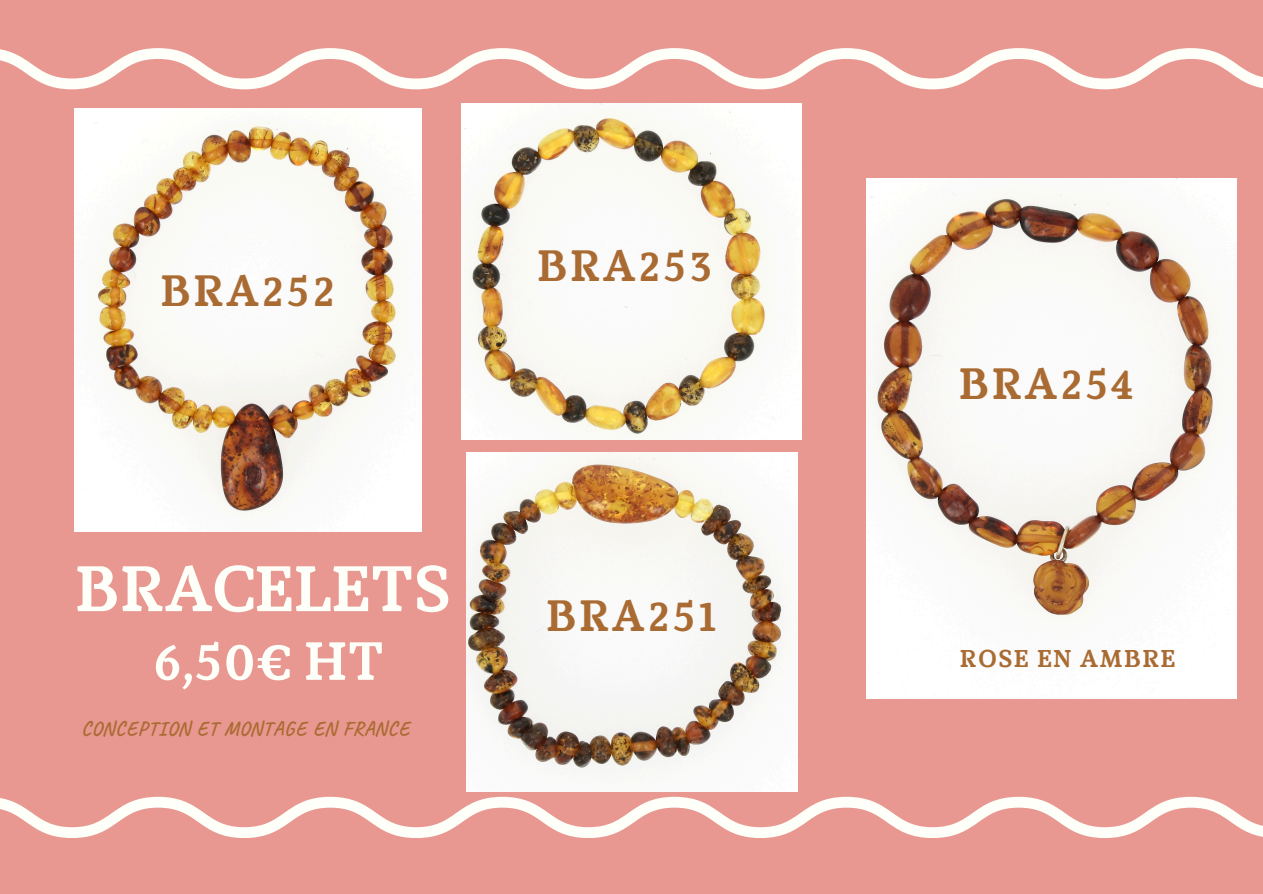
<style>
.page{position:relative;width:1263px;height:894px;background:#fff}
.page>*{position:absolute;margin:0;border:0;box-sizing:border-box;transform-origin:0 0}
.t1{font:700 64.05px "Marta";color:#fffff9}
.t2{font:700 53.55px "Marta";color:#fffff9}
.t3{font:700 43.8px "Marta";letter-spacing:.05em;color:#aa6b33}
.t4{font:700 24.3px "Marta";letter-spacing:.05em;color:#aa6b33}
.t5{font:700 19.8px "Caveat";letter-spacing:.05em;color:#aa6b33}
</style>
<div class="page">
<div style="left:0;top:0;width:1263px;height:893px;background:#e89890"></div>
<svg style="left:0;top:48px;width:1263px;height:41px"></svg>
<svg style="left:0;top:796px;width:1263px;height:41px"></svg>
<img style="left:461px;top:103px;width:340px;height:336px">
<img style="left:867px;top:178px;width:370px;height:520px">
<img style="left:75px;top:108px;width:346px;height:423px">
<img style="left:466px;top:453px;width:331px;height:338px">
<p class="t3" style="left:160px;top:273px;width:177px">BRA252</p>
<h2 class="t3" style="left:537px;top:248px;width:177px">BRA253</h2>
<p class="t1" style="left:75px;top:563px;width:378px">BRACELETS</p>
<p class="t2" style="left:153px;top:639px;width:232px">6,50€ HT</p>
<h2 class="t5" style="left:81px;top:716px;width:330px">CONCEPTION ET MONTAGE EN FRANCE</h2>
<h2 class="t3" style="left:546px;top:598px;width:172px">BRA251</h2>
<p class="t3" style="left:959px;top:365px;width:177px">BRA254</p>
<h1 class="t4" style="left:960px;top:648px;width:217px">ROSE EN AMBRE</h1>
</div>
